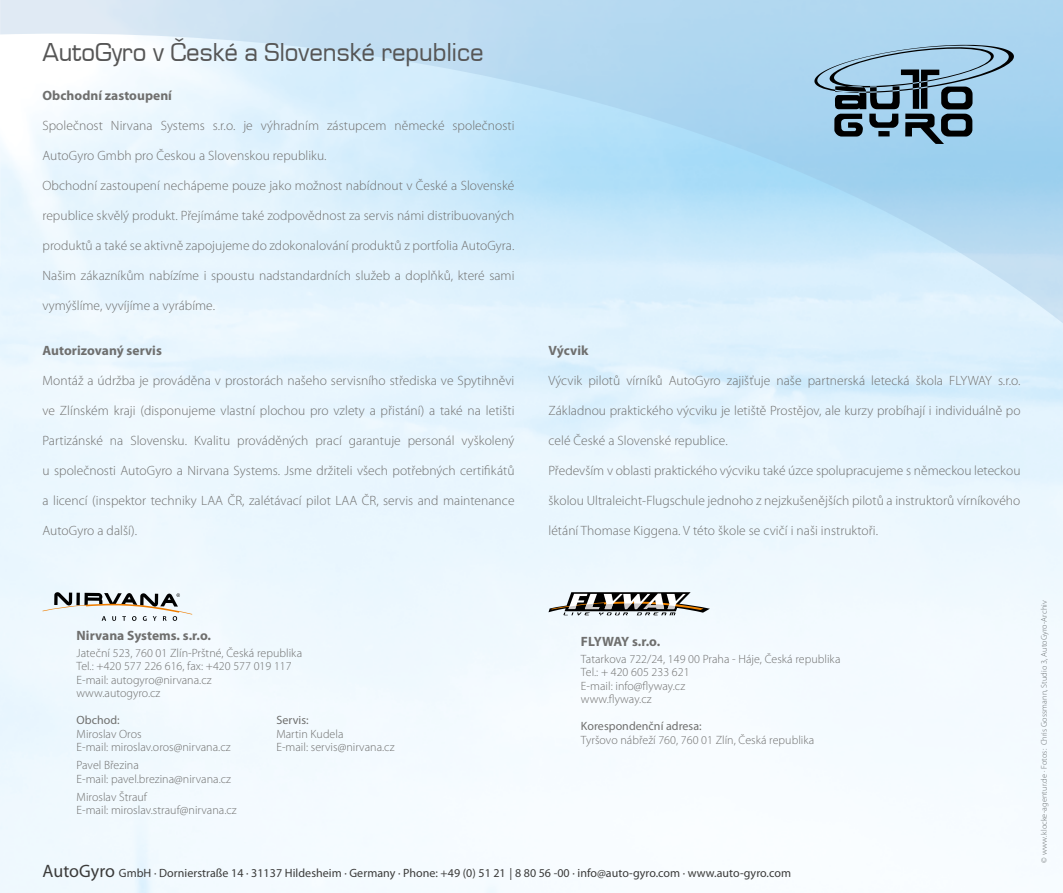
<style>
.page{position:relative;width:1063px;height:893px;background:#fff}
.page>*{position:absolute;margin:0;border:0;box-sizing:border-box;transform-origin:0 0}
.t1{font:24px "Euromode CE";color:#565656}
.t2{font:300 13.5px "Myriad Pro";letter-spacing:.005em;color:#6f6f6e}
.t3{font:700 13.5px "Myriad Pro";letter-spacing:.005em;color:#6f6f6e}
.t4{font:300 12px/13.5px "Myriad Pro";letter-spacing:.005em;color:#6f6f6e}
.t5{font:12px "Myriad Pro";letter-spacing:.005em;color:#3b3b3a}
.t6{font:12px "Myriad Pro";letter-spacing:.005em;color:#6f6f6e}
.t7{font:300 8.25px "Myriad Pro";letter-spacing:.015em;color:#666c6e}
.s1{font-size:18px}
</style>
<div class="page">
<div style="left:0;top:323px;width:50px;height:570px;background:#ecf7fe"></div>
<svg style="left:0;top:0;width:1063px;height:323px;background:#cde8f8"></svg>
<svg style="left:0;top:0;width:1px;height:267px"></svg>
<svg style="left:814px;top:45px;width:200px;height:99px;background:#7ea0b5"></svg>
<svg style="left:43px;top:592px;width:149px;height:29px"></svg>
<svg style="left:549px;top:592px;width:161px;height:23px"></svg>
<h1 class="t1" style="left:43px;top:38px;width:443px">AutoGyro v České a Slovenské republice</h1>
<p class="t3" style="left:43px;top:87px;width:131px">Obchodní zastoupení</p>
<p class="t2" style="left:43px;top:118px;width:474px">Společnost Nirvana Systems s.r.o. je výhradním zástupcem německé společnosti</p>
<p class="t2" style="left:43px;top:148px;width:286px">AutoGyro Gmbh pro Českou a Slovenskou republiku.</p>
<p class="t2" style="left:43px;top:178px;width:473px">Obchodní zastoupení nechápeme pouze jako možnost nabídnout v České a Slovenské</p>
<p class="t2" style="left:43px;top:208px;width:473px">republice skvělý produkt. Přejímáme také zodpovědnost za servis námi distribuovaných</p>
<p class="t2" style="left:43px;top:238px;width:473px">produktů a také se aktivně zapojujeme do zdokonalování produktů z portfolia AutoGyra.</p>
<p class="t2" style="left:43px;top:268px;width:474px">Našim zákazníkům nabízíme i spoustu nadstandardních služeb a doplňků, které sami</p>
<p class="t2" style="left:43px;top:298px;width:174px">vymýšlíme, vyvíjíme a vyrábíme.</p>
<p class="t3" style="left:43px;top:342px;width:121px">Autorizovaný servis</p>
<p class="t2" style="left:43px;top:373px;width:473px">Montáž a údržba je prováděna v prostorách našeho servisního střediska ve Spytihněvi</p>
<p class="t2" style="left:43px;top:403px;width:474px">ve Zlínském kraji (disponujeme vlastní plochou pro vzlety a přistání) a také na letišti</p>
<p class="t2" style="left:43px;top:433px;width:474px">Partizánské na Slovensku. Kvalitu prováděných prací garantuje personál vyškolený</p>
<p class="t2" style="left:43px;top:463px;width:474px">u společnosti AutoGyro a Nirvana Systems. Jsme držiteli všech potřebných certifikátů</p>
<p class="t2" style="left:43px;top:493px;width:474px">a licencí (inspektor techniky LAA ČR, zalétávací pilot LAA ČR, servis and maintenance</p>
<p class="t2" style="left:43px;top:523px;width:96px">AutoGyro a další).</p>
<p class="t3" style="left:548px;top:342px;width:41px">Výcvik</p>
<p class="t2" style="left:548px;top:373px;width:473px">Výcvik pilotů vírníků AutoGyro zajišťuje naše partnerská letecká škola FLYWAY s.r.o.</p>
<p class="t2" style="left:548px;top:403px;width:474px">Základnou praktického výcviku je letiště Prostějov, ale kurzy probíhají i individuálně po</p>
<p class="t2" style="left:548px;top:433px;width:181px">celé České a Slovenské republice.</p>
<p class="t2" style="left:548px;top:463px;width:474px">Především v oblasti praktického výcviku také úzce spolupracujeme s německou leteckou</p>
<p class="t2" style="left:548px;top:493px;width:473px">školou Ultraleicht-Flugschule jednoho z nejzkušenějších pilotů a instruktorů vírníkového</p>
<p class="t2" style="left:548px;top:523px;width:331px">létání Thomase Kiggena. V této škole se cvičí i naši instruktoři.</p>
<p class="t3" style="left:77px;top:627px;width:136px">Nirvana Systems. s.r.o.</p>
<p class="t4" style="left:77px;top:646px;width:227px">Jateční 523, 760 01 Zlín-Prštné, Česká republika Tel.: +420 577 226 616, fax: +420 577 019 117<br>E-mail: autogyro@nirvana.cz<br>www.autogyro.cz</p>
<p class="t6" style="left:77px;top:713px;width:45px">Obchod:</p>
<p class="t4" style="left:77px;top:727px;width:156px">Miroslav Oros<br>E-mail: miroslav.oros@nirvana.cz</p>
<p class="t4" style="left:77px;top:759px;width:156px">Pavel Březina<br>E-mail: pavel.brezina@nirvana.cz</p>
<p class="t4" style="left:77px;top:790px;width:162px">Miroslav Štrauf<br>E-mail: miroslav.strauf@nirvana.cz</p>
<p class="t6" style="left:276px;top:713px;width:34px">Servis:</p>
<p class="t4" style="left:276px;top:727px;width:120px">Martin Kudela<br>E-mail: servis@nirvana.cz</p>
<p class="t3" style="left:581px;top:633px;width:81px">FLYWAY s.r.o.</p>
<p class="t4" style="left:581px;top:652px;width:261px">Tatarkova 722/24, 149 00 Praha - Háje, Česká republika<br>Tel.: + 420 605 233 621<br>E-mail: info@flyway.cz<br>www.flyway.cz</p>
<p class="t6" style="left:581px;top:719px;width:122px">Korespondenční adresa:</p>
<p class="t4" style="left:581px;top:733px;width:235px">Tyršovo nábřeží 760, 760 01 Zlín, Česká republika</p>
<p class="t5" style="left:43px;top:865px;width:750px"><span class="s1">AutoGyro</span> GmbH · Dornierstraße 14 · 31137 Hildesheim · Germany · Phone: +49 (0) 51 21 | 8 80 56 -00 · info@auto-gyro.com · www.auto-gyro.com</p>
<p class="t7" style="left:1040px;top:863px;width:264px;rotate:-90deg">© www.klocke-agentur.de · Fotos: Chris Gossmann, Studio 3, AutoGyro-Archiv</p>
</div>
